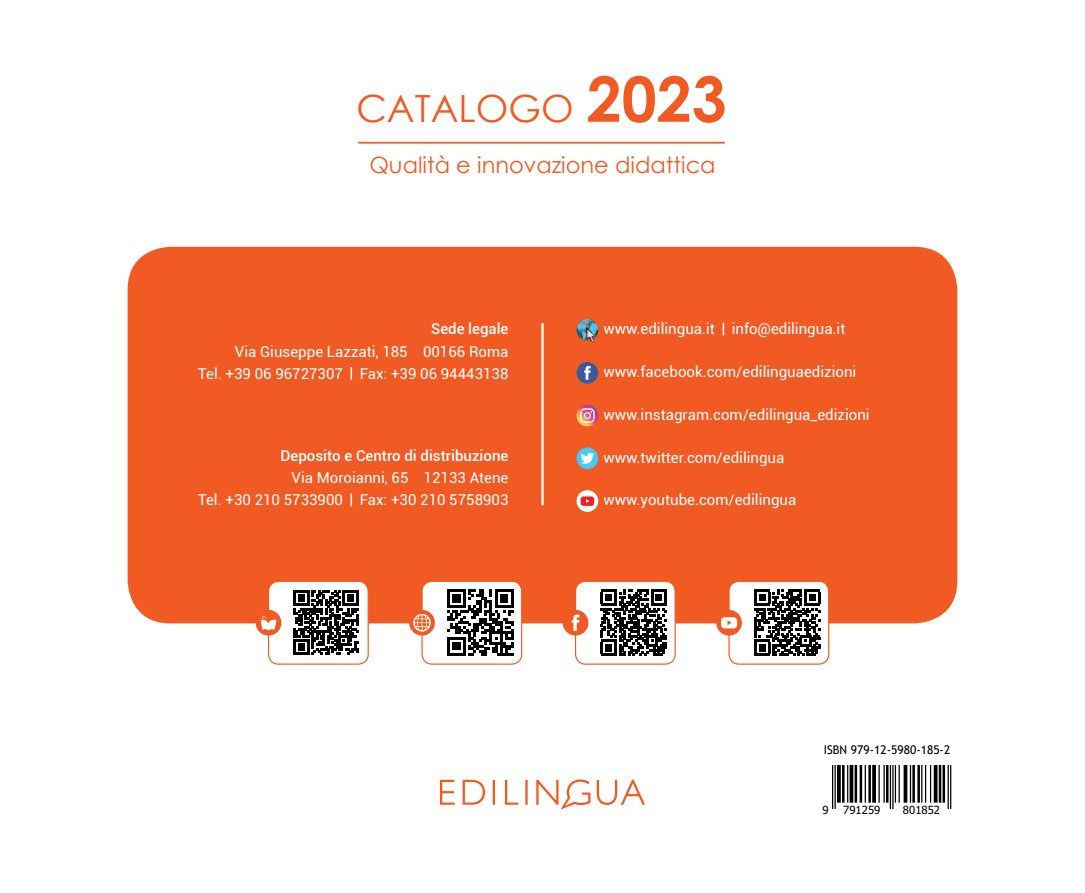
<style>
.page{position:relative;width:1085px;height:893px;background:#fff}
.page>*{position:absolute;margin:0;border:0;box-sizing:border-box;transform-origin:0 0}
.t1{font:37.5px "Century Gothic";color:#f15a22}
.t2{font:22.5px "Century Gothic";color:#f15a22}
.t3{font:15px/22.4px "Roboto";color:#fff;text-align:right}
.t4{font:500 15px "Roboto";color:#fff}
.t5{font:12px "Trebuchet MS";color:#000}
.t6{font:11.25px "Tahoma";color:#000}
.s1{font-weight:700;font-size:62.55px}
</style>
<div class="page">
<svg style="left:833px;top:765px;width:116px;height:44px"></svg>
<hr style="left:834px;top:765px;width:1px;height:44px;background:#000">
<hr style="left:831px;top:765px;width:2px;height:44px;background:#000">
<svg style="left:836px;top:765px;width:4px;height:38px"></svg>
<hr style="left:841px;top:765px;width:3px;height:38px;background:#000">
<hr style="left:846px;top:765px;width:2px;height:38px;background:#000">
<svg style="left:849px;top:765px;width:4px;height:38px"></svg>
<hr style="left:859px;top:765px;width:3px;height:38px;background:#000">
<hr style="left:854px;top:765px;width:3px;height:38px;background:#000">
<hr style="left:864px;top:765px;width:1px;height:38px;background:#000">
<hr style="left:868px;top:765px;width:2px;height:38px;background:#000">
<hr style="left:872px;top:765px;width:3px;height:38px;background:#000">
<hr style="left:883px;top:765px;width:1px;height:38px;background:#000">
<hr style="left:878px;top:765px;width:1px;height:38px;background:#000">
<hr style="left:885px;top:765px;width:3px;height:38px;background:#000">
<hr style="left:898px;top:765px;width:1px;height:38px;background:#000">
<hr style="left:894px;top:765px;width:1px;height:38px;background:#000">
<hr style="left:892px;top:765px;width:1px;height:44px;background:#000">
<hr style="left:889px;top:765px;width:1px;height:44px;background:#000">
<svg style="left:903px;top:765px;width:4px;height:38px"></svg>
<hr style="left:909px;top:765px;width:2px;height:38px;background:#000">
<hr style="left:917px;top:765px;width:2px;height:38px;background:#000">
<hr style="left:912px;top:765px;width:2px;height:38px;background:#000">
<hr style="left:929px;top:765px;width:2px;height:38px;background:#000">
<hr style="left:924px;top:765px;width:2px;height:38px;background:#000">
<hr style="left:921px;top:765px;width:1px;height:38px;background:#000">
<svg style="left:933px;top:765px;width:4px;height:38px"></svg>
<hr style="left:942px;top:765px;width:2px;height:38px;background:#000">
<hr style="left:938px;top:765px;width:3px;height:38px;background:#000">
<hr style="left:949px;top:765px;width:2px;height:44px;background:#000">
<hr style="left:947px;top:765px;width:1px;height:44px;background:#000">
<div style="left:128px;top:247px;width:829px;height:376px;background:#f15a22;border-radius:43px"></div>
<svg style="left:440px;top:779px;width:205px;height:31px"></svg>
<svg style="left:350px;top:367px;width:2px;height:13px"></svg>
<svg style="left:350px;top:494px;width:2px;height:12px"></svg>
<svg style="left:722px;top:323px;width:2px;height:12px"></svg>
<svg style="left:576px;top:319px;width:22px;height:24px"></svg>
<div style="left:576px;top:362px;width:22px;height:22px;background:#3c5a9a;border-radius:50%"></div>
<svg style="left:584px;top:366px;width:6px;height:14px"></svg>
<svg style="left:576px;top:405px;width:22px;height:21px"></svg>
<svg style="left:580px;top:408px;width:14px;height:15px"></svg>
<svg style="left:576px;top:447px;width:22px;height:22px"></svg>
<svg style="left:580px;top:453px;width:14px;height:12px"></svg>
<svg style="left:576px;top:490px;width:22px;height:22px"></svg>
<div style="left:580px;top:496px;width:14px;height:10px;background:#ed1f24;border-radius:3px"></div>
<hr style="left:541px;top:323px;width:2px;height:182px;background:#fff">
<hr style="left:358px;top:142px;width:366px;height:2px;background:#f15a22">
<div style="left:729px;top:581px;width:99px;height:83px;background:#fff;border-radius:10px"></div>
<svg style="left:754px;top:583px;width:74px;height:81px"></svg>
<div style="left:728px;top:581px;width:101px;height:84px;border:1px solid #f15a22;border-radius:10px"></div>
<div style="left:716px;top:610px;width:25px;height:26px;background:#f15a22;border-radius:50%"></div>
<div style="left:721px;top:617px;width:16px;height:11px;background:#fff;border-radius:3px"></div>
<svg style="left:727px;top:620px;width:4px;height:5px"></svg>
<div style="left:575px;top:581px;width:100px;height:83px;background:#fff;border-radius:10px"></div>
<svg style="left:600px;top:581px;width:75px;height:83px"></svg>
<div style="left:575px;top:581px;width:100px;height:84px;border:1px solid #f15a22;border-radius:10px"></div>
<div style="left:562px;top:610px;width:26px;height:26px;background:#f15a22;border-radius:50%"></div>
<svg style="left:571px;top:615px;width:8px;height:16px"></svg>
<div style="left:422px;top:581px;width:99px;height:83px;background:#fff;border-radius:10px"></div>
<svg style="left:447px;top:589px;width:67px;height:67px"></svg>
<div style="left:421px;top:581px;width:101px;height:84px;border:1px solid #f15a22;border-radius:10px"></div>
<div style="left:409px;top:610px;width:26px;height:26px;background:#f15a22;border-radius:50%"></div>
<svg style="left:413px;top:614px;width:18px;height:18px"></svg>
<div style="left:268px;top:581px;width:100px;height:83px;background:#fff;border-radius:10px"></div>
<svg style="left:293px;top:590px;width:65px;height:65px"></svg>
<div style="left:268px;top:581px;width:101px;height:84px;border:1px solid #f15a22;border-radius:10px"></div>
<div style="left:256px;top:610px;width:25px;height:26px;background:#f15a22;border-radius:50%"></div>
<svg style="left:260px;top:615px;width:16px;height:15px"></svg>
<h1 class="t1" style="left:356px;top:82px;width:372px">Catalogo <span class="s1">2023</span></h1>
<h2 class="t2" style="left:369px;top:149px;width:348px">Qualità e innovazione didattica</h2>
<p class="t4" style="left:431px;top:318px;width:79px">Sede legale</p>
<p class="t3" style="left:198px;top:339px;width:312px">Via Giuseppe Lazzati, 185 00166 Roma<br>Tel. +39 06 96727307 Fax: +39 06 94443138</p>
<p class="t4" style="left:280px;top:445px;width:229px">Deposito e Centro di distribuzione</p>
<p class="t3" style="left:198px;top:466px;width:312px">Via Moroianni, 65 12133 Atene<br>Tel. +30 210 5733900 Fax: +30 210 5758903</p>
<p class="t3" style="left:603px;top:317px;width:243px">www.edilingua.it info@edilingua.it</p>
<p class="t3" style="left:603px;top:360px;width:254px">www.facebook.com/edilinguaedizioni</p>
<p class="t3" style="left:603px;top:403px;width:268px">www.instagram.com/edilingua_edizioni</p>
<p class="t3" style="left:603px;top:445px;width:182px">www.twitter.com/edilingua</p>
<p class="t3" style="left:603px;top:488px;width:194px">www.youtube.com/edilingua</p>
<p class="t5" style="left:823px;top:742px;width:128px">ISBN 979-12-5980-185-2</p>
<p class="t6" style="left:822px;top:802px;width:8px">9</p>
<p class="t6" style="left:843px;top:802px;width:39px">791259</p>
<p class="t6" style="left:902px;top:802px;width:39px">801852</p>
</div>
